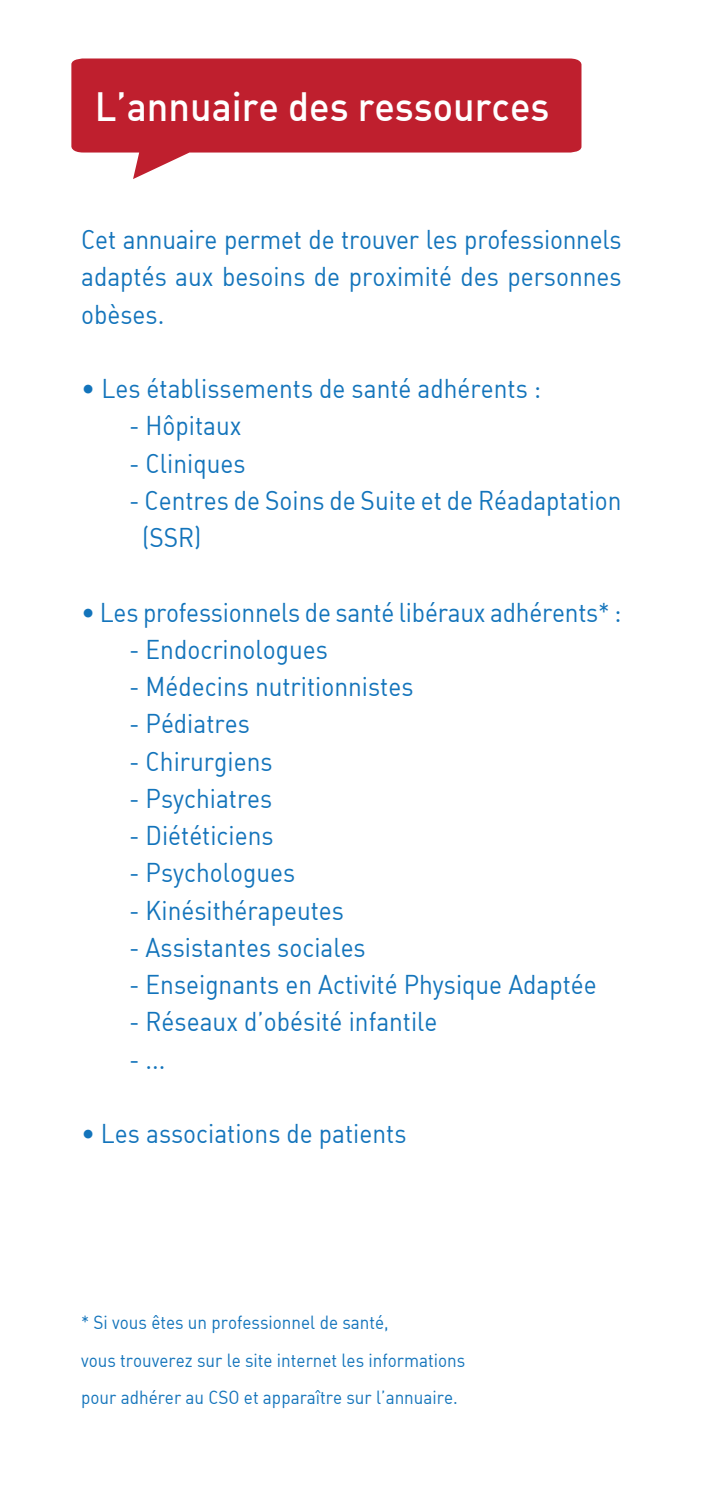
<style>
.page{position:relative;width:709px;height:1489px;background:#fff}
.page>*{position:absolute;margin:0;border:0;box-sizing:border-box;transform-origin:0 0}
.t1{font:40px "DINAMED";color:#fff;scale:.95 1}
.t2{font:26.5px/37.2px "DINAREG";color:#1374bb;text-align:justify;scale:.92 1}
.t3{font:26.5px "DINAREG";color:#1374bb}
.t4{font:18.5px/37.2px "DINAREG";color:#1374bb;scale:.92 1}
</style>
<div class="page">
<svg style="left:71px;top:58px;width:510px;height:121px;fill:#bf1f2e"></svg>
<h1 class="t1" style="left:95px;top:81px;width:480px">L’annuaire des ressources</h1>
<p class="t2" style="left:81px;top:220px;width:589px">Cet annuaire permet de trouver les professionnels adaptés aux besoins de proximité des personnes obèses.</p>
<p class="t3" style="left:81px;top:372px;width:461px">• Les établissements de santé adhérents :</p>
<p class="t2" style="left:129px;top:407px;width:124px">- Hôpitaux</p>
<p class="t2" style="left:129px;top:444px;width:128px">- Cliniques</p>
<p class="t2" style="left:142px;top:481px;width:523px;text-indent:-13px">- Centres de Soins de Suite et de Réadaptation (SSR)</p>
<p class="t3" style="left:81px;top:595px;width:542px">• Les professionnels de santé libéraux adhérents* :</p>
<p class="t2" style="left:129px;top:630px;width:218px">- Endocrinologues</p>
<p class="t2" style="left:129px;top:667px;width:311px">- Médecins nutritionnistes</p>
<p class="t2" style="left:129px;top:704px;width:133px">- Pédiatres</p>
<p class="t2" style="left:129px;top:742px;width:157px">- Chirurgiens</p>
<p class="t2" style="left:129px;top:779px;width:157px">- Psychiatres</p>
<p class="t2" style="left:129px;top:816px;width:159px">- Diététiciens</p>
<p class="t2" style="left:129px;top:853px;width:182px">- Psychologues</p>
<p class="t2" style="left:129px;top:890px;width:235px">- Kinésithérapeutes</p>
<p class="t2" style="left:129px;top:928px;width:259px">- Assistantes sociales</p>
<p class="t2" style="left:129px;top:965px;width:510px">- Enseignants en Activité Physique Adaptée</p>
<p class="t2" style="left:129px;top:1002px;width:337px">- Réseaux d’obésité infantile</p>
<p class="t2" style="left:129px;top:1039px;width:41px">- ...</p>
<p class="t3" style="left:81px;top:1116px;width:327px">• Les associations de patients</p>
<p class="t4" style="left:81px;top:1303px;width:419px">* Si vous êtes un professionnel de santé,<br>vous trouverez sur le site internet les informations pour adhérer au CSO et apparaître sur l’annuaire.</p>
</div>
